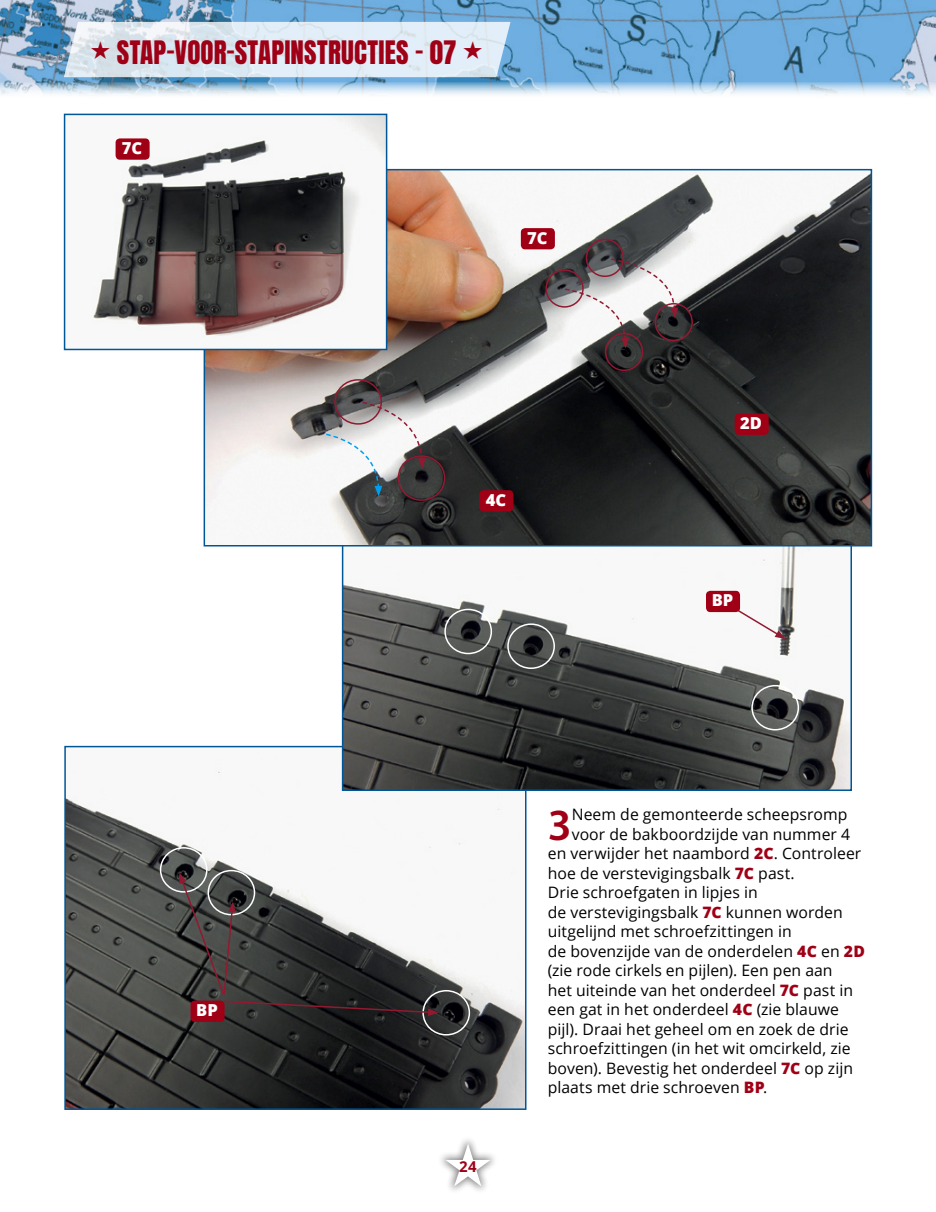
<style>
.page{position:relative;width:936px;height:1212px;background:#fff}
.page>*{position:absolute;margin:0;border:0;box-sizing:border-box;transform-origin:0 0}
.t1{font:600 44.7px "Myriad Pro";color:#a00016}
.t2{font:27px "Anton";letter-spacing:.01em;color:#a00016}
.t3{font:800 16.5px "Open Sans";color:#fff}
.t4{font:15.75px "Open Sans";letter-spacing:.005em;color:#000}
.t5{font:700 15px "Open Sans";color:#a00016}
.s1{color:#fff}
.s2{font-weight:800;color:#a00016}
</style>
<div class="page">
<img style="left:67px;top:749px;width:456px;height:358px">
<div style="left:64px;top:746px;width:462px;height:364px;border:2px solid #005697"></div>
<img style="left:345px;top:546px;width:503px;height:242px">
<div style="left:160px;top:847px;width:47px;height:45px;border:2px solid #fff;border-radius:50%"></div>
<div style="left:207px;top:870px;width:48px;height:45px;border:2px solid #fff;border-radius:50%"></div>
<div style="left:422px;top:990px;width:48px;height:45px;border:2px solid #fff;border-radius:50%"></div>
<img style="left:206px;top:172px;width:663px;height:371px">
<div style="left:203px;top:169px;width:669px;height:377px;border:2px solid #005697"></div>
<img style="left:93px;top:117px;width:291px;height:230px">
<div style="left:64px;top:114px;width:323px;height:236px;border:2px solid #005697"></div>
<div style="left:116px;top:138px;width:34px;height:22px;background:#a00016;border-radius:4px"></div>
<svg style="left:721px;top:599px;width:64px;height:40px"></svg>
<div style="left:706px;top:591px;width:34px;height:21px;background:#a00016;border-radius:4px"></div>
<div style="left:444px;top:609px;width:48px;height:45px;border:2px solid #fff;border-radius:50%"></div>
<div style="left:507px;top:623px;width:48px;height:46px;border:2px solid #fff;border-radius:50%"></div>
<div style="left:751px;top:685px;width:48px;height:45px;border:2px solid #fff;border-radius:50%"></div>
<div style="left:190px;top:1000px;width:34px;height:22px;background:#a00016;border-radius:4px"></div>
<svg style="left:179px;top:873px;width:259px;height:143px"></svg>
<div style="left:397px;top:455px;width:48px;height:46px;border:2px solid #911a30;border-radius:50%"></div>
<div style="left:334px;top:379px;width:48px;height:46px;border:2px solid #911a30;border-radius:50%"></div>
<div style="left:605px;top:333px;width:38px;height:38px;border:2px solid #911a30;border-radius:50%"></div>
<div style="left:585px;top:239px;width:39px;height:38px;border:2px solid #911a30;border-radius:50%"></div>
<div style="left:654px;top:303px;width:38px;height:38px;border:2px solid #911a30;border-radius:50%"></div>
<div style="left:545px;top:269px;width:38px;height:39px;border:2px solid #911a30;border-radius:50%"></div>
<svg style="left:324px;top:401px;width:101px;height:95px"></svg>
<svg style="left:563px;top:258px;width:115px;height:90px"></svg>
<div style="left:521px;top:228px;width:34px;height:21px;background:#a00016;border-radius:4px"></div>
<div style="left:734px;top:414px;width:34px;height:21px;background:#a00016;border-radius:4px"></div>
<div style="left:479px;top:490px;width:34px;height:21px;background:#a00016;border-radius:4px"></div>
<div style="left:437px;top:1134px;width:62px;height:60px;background:#000;opacity:.5"></div>
<img style="left:0;top:0;width:935px;height:95px">
<svg style="left:64px;top:22px;width:446px;height:55px;background:#dbe7f1"></svg>
<h2 class="t2" style="left:90px;top:39px;width:394px">• STAP-VOOR-STAPINSTRUCTIES – 07 •</h2>
<p class="t3" style="left:122px;top:135px;width:22px">7C</p>
<p class="t3" style="left:527px;top:225px;width:22px">7C</p>
<p class="t3" style="left:485px;top:487px;width:22px">4C</p>
<p class="t3" style="left:740px;top:410px;width:23px">2D</p>
<p class="t3" style="left:711px;top:588px;width:23px">BP</p>
<p class="t3" style="left:196px;top:997px;width:23px">BP</p>
<p class="t5" style="left:443px;top:1155px;width:50px"><span class="s1">•</span>2 4</p>
<h1 class="t1" style="left:547px;top:800px;width:25px">3</h1>
<p class="t4" style="left:571px;top:803px;width:277px">Neem de gemonteerde scheepsromp</p>
<p class="t4" style="left:571px;top:823px;width:280px">voor de bakboordzijde van nummer 4</p>
<p class="t4" style="left:547px;top:842px;width:315px">en verwijder het naambord <span class="s2">2C</span>. Controleer</p>
<p class="t4" style="left:547px;top:862px;width:248px">hoe de verstevigingsbalk <span class="s2">7C</span> past.</p>
<p class="t4" style="left:547px;top:881px;width:211px">Drie schroefgaten in lipjes in</p>
<p class="t4" style="left:547px;top:901px;width:296px">de verstevigingsbalk <span class="s2">7C</span> kunnen worden</p>
<p class="t4" style="left:547px;top:920px;width:245px">uitgelijnd met schroefzittingen in</p>
<p class="t4" style="left:547px;top:940px;width:319px">de bovenzijde van de onderdelen <span class="s2">4C</span> en <span class="s2">2D</span></p>
<p class="t4" style="left:547px;top:959px;width:286px">(zie rode cirkels en pijlen). Een pen aan</p>
<p class="t4" style="left:547px;top:979px;width:307px">het uiteinde van het onderdeel <span class="s2">7C</span> past in</p>
<p class="t4" style="left:547px;top:998px;width:293px">een gat in het onderdeel <span class="s2">4C</span> (zie blauwe</p>
<p class="t4" style="left:547px;top:1018px;width:302px">pijl). Draai het geheel om en zoek de drie</p>
<p class="t4" style="left:547px;top:1037px;width:304px">schroefzittingen (in het wit omcirkeld, zie</p>
<p class="t4" style="left:547px;top:1057px;width:307px">boven). Bevestig het onderdeel <span class="s2">7C</span> op zijn</p>
<p class="t4" style="left:547px;top:1076px;width:221px">plaats met drie schroeven <span class="s2">BP</span>.</p>
</div>
